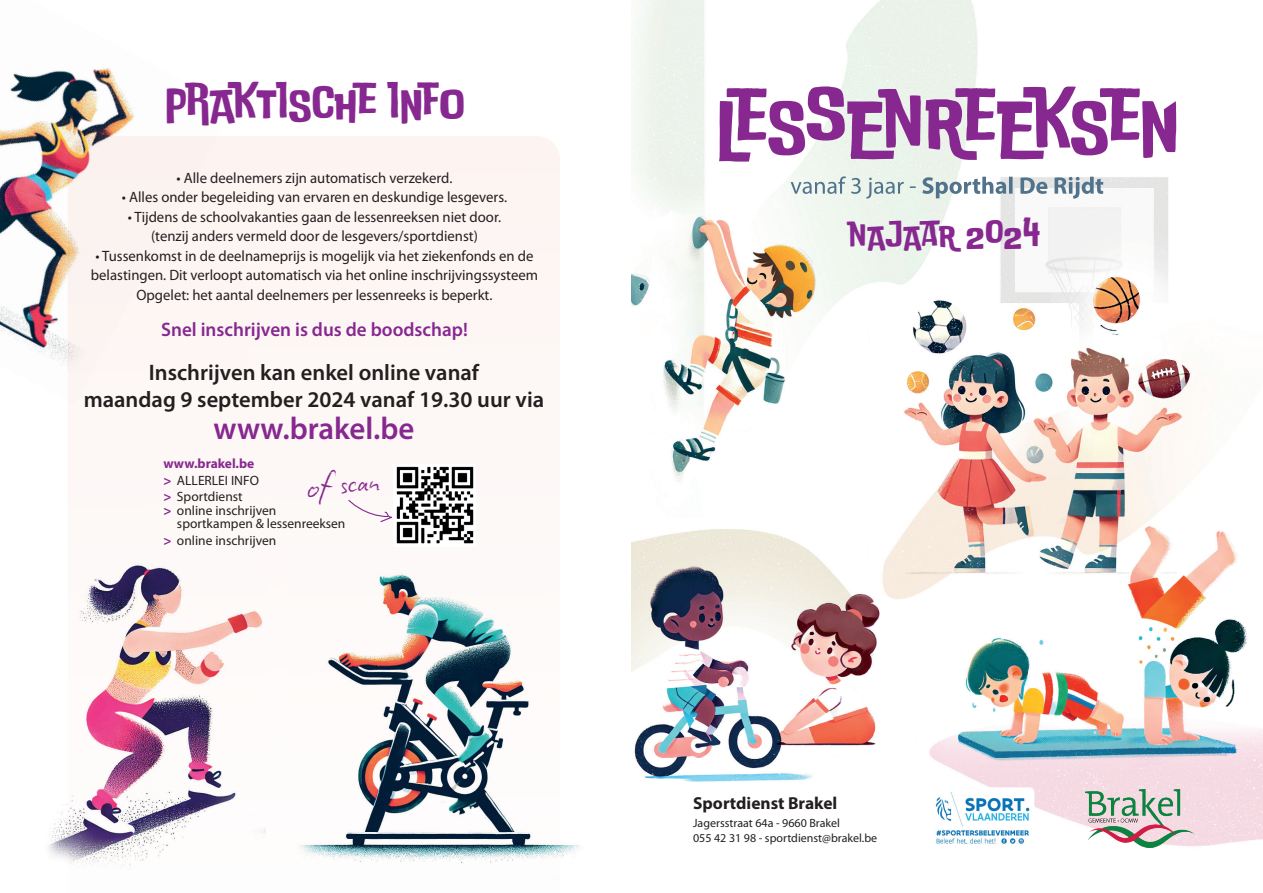
<style>
.page{position:relative;width:1263px;height:893px;background:#fff}
.page>*{position:absolute;margin:0;border:0;box-sizing:border-box;transform-origin:0 0}
.t1{font:45.15px "Do Ub Le Ba Ss";color:#872890}
.t2{font:32.7px "Do Ub Le Ba Ss";letter-spacing:.02em;color:#872890}
.t3{font:600 31.5px "Myriad Pro";color:#872890}
.t4{font:30px "Biro Script";color:#872890}
.t5{font:600 22.5px/27px "Myriad Pro";color:#231f20;text-align:center}
.t6{font:600 19.5px "Myriad Pro";color:#872890}
.t7{font:700 17.4px "Myriad Pro";color:#231f20}
.t8{font:15px/19.5px "Myriad Pro";color:#231f20;text-align:center}
.t9{font:13.5px/16.5px "Myriad Pro";color:#231f20}
.t10{font:12px/15px "Myriad Pro";color:#231f20}
.s1{font-weight:700;color:#872890}
</style>
<div class="page">
<img style="left:631px;top:0;width:632px;height:848px">
<svg style="left:791px;top:176px;width:312px;height:23px"></svg>
<svg style="left:719px;top:86px;width:457px;height:76px"></svg>
<img style="left:1085px;top:789px;width:110px;height:58px">
<div style="left:233px;top:136px;width:327px;height:697px;background:#fdf6f4"></div>
<div style="left:932px;top:787px;width:102px;height:60px;background:#fff;border-radius:5px"></div>
<img style="left:935px;top:792px;width:95px;height:52px">
<img style="left:394px;top:464px;width:82px;height:78px">
<svg style="left:348px;top:499px;width:49px;height:24px"></svg>
<img style="left:289px;top:542px;width:292px;height:321px">
<img style="left:48px;top:500px;width:217px;height:365px">
<img style="left:0;top:68px;width:233px;height:337px">
<h1 class="t1" style="left:164px;top:75px;width:302px">PRAKTISCHE INFO</h1>
<p class="t8" style="left:177px;top:168px;width:277px">• Alle deelnemers zijn automatisch verzekerd.</p>
<p class="t8" style="left:122px;top:187px;width:387px">• Alles onder begeleiding van ervaren en deskundige lesgevers.</p>
<p class="t8" style="left:128px;top:207px;width:375px">• Tijdens de schoolvakanties gaan de lessenreeksen niet door. (tenzij anders vermeld door de lesgevers/sportdienst)</p>
<p class="t8" style="left:91px;top:246px;width:449px">• Tussenkomst in de deelnameprijs is mogelijk via het ziekenfonds en de belastingen. Dit verloopt automatisch via het online inschrijvingssysteem<br>Opgelet: het aantal deelnemers per lessenreeks is beperkt.</p>
<h3 class="t6" style="left:161px;top:317px;width:308px">Snel inschrijven is dus de boodschap!</h3>
<h3 class="t5" style="left:84px;top:359px;width:462px">Inschrijven kan enkel online vanaf<br>maandag 9 september 2024 vanaf 19.30 uur via</h3>
<h3 class="t3" style="left:213px;top:408px;width:203px">www.brakel.be</h3>
<p class="t9" style="left:163px;top:455px;width:97px"><span class="s1">www.brakel.be &gt;</span> ALLERLEI INFO <span class="s1">&gt;</span> Sportdienst</p>
<p class="t9" style="left:177px;top:503px;width:170px;line-height:13.5px;text-indent:-14px"><span class="s1">&gt;</span> online inschrijven sportkampen &amp; lessenreeksen</p>
<p class="t9" style="left:163px;top:532px;width:114px"><span class="s1">&gt;</span> online inschrijven</p>
<h3 class="t4" style="left:306px;top:468px;width:74px;rotate:-5deg">of scan</h3>
<h2 class="t2" style="left:849px;top:216px;width:193px">NAJAAR 2024</h2>
<p class="t7" style="left:693px;top:792px;width:146px">Sportdienst Brakel</p>
<p class="t10" style="left:693px;top:815px;width:186px">Jagersstraat 64a - 9660 Brakel<br>055 42 31 98 - sportdienst@brakel.be</p>
</div>
